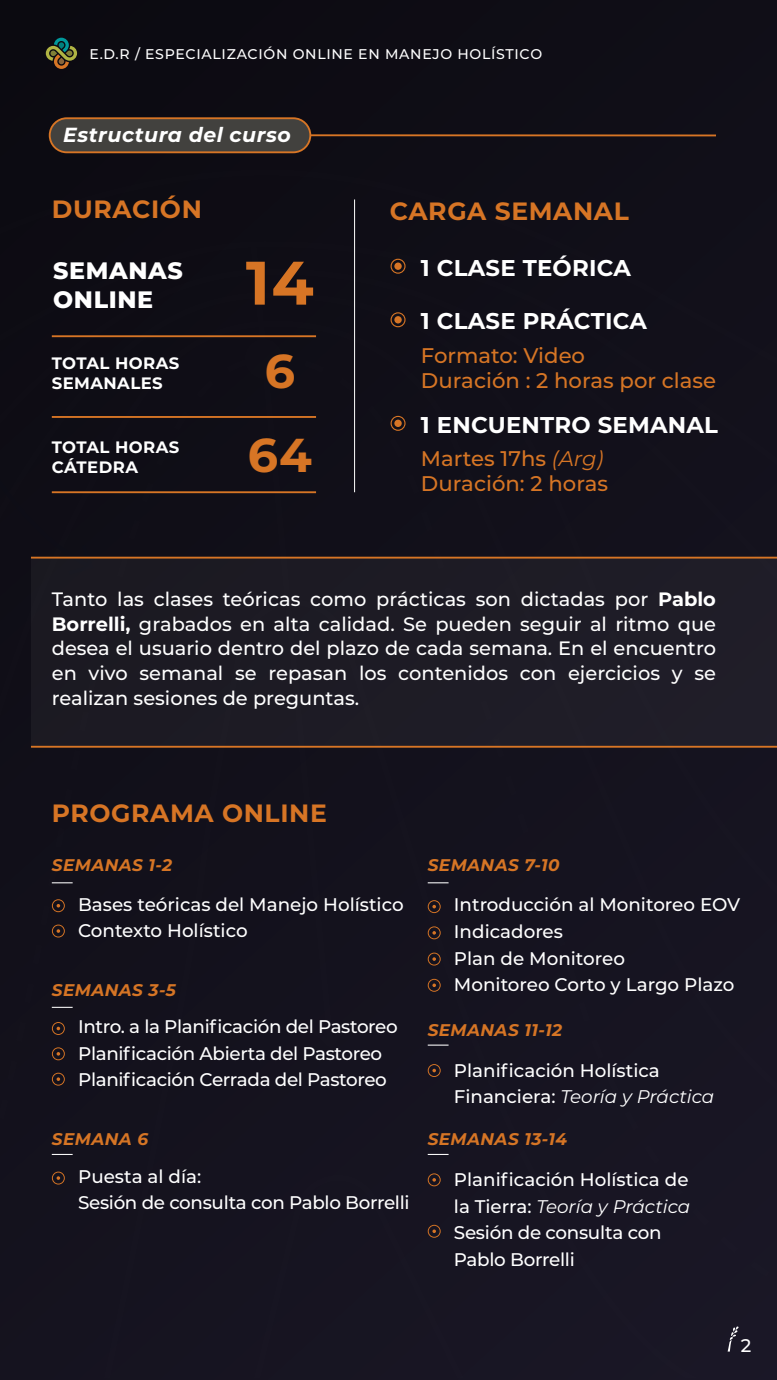
<style>
.page{position:relative;width:777px;height:1380px;background:#fff}
.page>*{position:absolute;margin:0;border:0;box-sizing:border-box;transform-origin:0 0}
.t1{font:700 61.31px "Montserrat";color:#d77525}
.t2{font:700 47.5px "Montserrat";color:#d77525}
.t3{font:700 25px "Montserrat";letter-spacing:.025em;color:#d77525}
.t4{font:800 23.75px/28.5px "Montserrat";letter-spacing:.025em;color:#fff}
.t5{font:700 22.81px "Montserrat";letter-spacing:.01em;color:#fff}
.t6{font:500 21.19px/25.4px "Montserrat";color:#d67525}
.t7{font:italic 700 20.38px "Montserrat";letter-spacing:.025em;color:#fff}
.t8{font:500 19.38px/25px "Montserrat";color:#fff;text-align:justify}
.t9{font:500 18.31px/26.8px "Montserrat";letter-spacing:-.01em;color:#fff}
.t10{font:italic 700 16.88px "Montserrat";letter-spacing:.025em;color:#d67525}
.t11{font:700 16.5px/19.8px "Montserrat";letter-spacing:.025em;color:#fff}
.t12{font:500 14.06px "Montserrat";letter-spacing:.05em;color:#fff}
.s1{font-weight:400;font-style:italic}
.s2{font-weight:700}
</style>
<div class="page">
<div style="left:0;top:0;width:776px;height:1380px;background:#0f0d16"></div>
<div style="left:55px;top:1198px;width:721px;height:179px;background:#171522"></div>
<div style="left:51px;top:902px;width:725px;height:296px;background:#151320"></div>
<svg style="left:51px;top:787px;width:725px;height:115px"></svg>
<svg style="left:246px;top:237px;width:91px;height:814px"></svg>
<svg style="left:306px;top:1020px;width:45px;height:30px"></svg>
<svg style="left:30px;top:430px;width:66px;height:145px"></svg>
<div style="left:248px;top:342px;width:31px;height:34px;background:#100e17;border-radius:50%"></div>
<div style="left:244px;top:339px;width:39px;height:40px;border:7px solid #fff;border-radius:50%"></div>
<div style="left:31px;top:558px;width:745px;height:189px;background:#1d1b25"></div>
<svg style="left:390px;top:259px;width:15px;height:15px"></svg>
<div style="left:394px;top:263px;width:7px;height:7px;background:#d77525;border-radius:50%"></div>
<svg style="left:390px;top:312px;width:15px;height:15px"></svg>
<div style="left:394px;top:316px;width:7px;height:7px;background:#d77525;border-radius:50%"></div>
<svg style="left:390px;top:416px;width:15px;height:15px"></svg>
<div style="left:394px;top:420px;width:7px;height:7px;background:#d77525;border-radius:50%"></div>
<hr style="left:52px;top:335px;width:264px;height:2px;background:#d77525">
<hr style="left:52px;top:416px;width:264px;height:2px;background:#d77525">
<hr style="left:52px;top:491px;width:264px;height:2px;background:#d77525">
<hr style="left:31px;top:746px;width:745px;height:2px;background:#d77525">
<hr style="left:31px;top:557px;width:745px;height:2px;background:#d77525">
<svg style="left:427px;top:900px;width:13px;height:13px"></svg>
<svg style="left:427px;top:926px;width:13px;height:13px"></svg>
<svg style="left:427px;top:953px;width:13px;height:13px"></svg>
<svg style="left:427px;top:979px;width:13px;height:13px"></svg>
<svg style="left:427px;top:1173px;width:13px;height:13px"></svg>
<svg style="left:427px;top:1225px;width:13px;height:13px"></svg>
<svg style="left:427px;top:882px;width:21px;height:1px"></svg>
<svg style="left:52px;top:899px;width:13px;height:13px"></svg>
<svg style="left:52px;top:925px;width:13px;height:13px"></svg>
<svg style="left:52px;top:1022px;width:13px;height:13px"></svg>
<svg style="left:52px;top:1047px;width:13px;height:13px"></svg>
<svg style="left:52px;top:1073px;width:13px;height:13px"></svg>
<svg style="left:52px;top:1172px;width:13px;height:13px"></svg>
<svg style="left:52px;top:882px;width:21px;height:1px"></svg>
<svg style="left:52px;top:1007px;width:21px;height:1px"></svg>
<svg style="left:52px;top:1154px;width:21px;height:1px"></svg>
<svg style="left:427px;top:1154px;width:21px;height:1px"></svg>
<svg style="left:427px;top:1064px;width:13px;height:13px"></svg>
<svg style="left:427px;top:1045px;width:21px;height:1px"></svg>
<svg style="left:46px;top:38px;width:31px;height:31px"></svg>
<svg style="left:727px;top:1326px;width:11px;height:26px"></svg>
<div style="left:50px;top:118px;width:260px;height:34px;background:#42413e;border-radius:17px"></div>
<div style="left:49px;top:117px;width:262px;height:36px;border:2px solid #d77525;border-radius:17px"></div>
<hr style="left:310px;top:134px;width:405px;height:2px;background:#d77525">
<hr style="left:354px;top:199px;width:1px;height:293px;background:#fff">
<p class="t12" style="left:89px;top:44px;width:454px">E.D.R / ESPECIALIZACIÓN ONLINE EN MANEJO HOLÍSTICO</p>
<p class="t7" style="left:63px;top:120px;width:229px">Estructura del curso</p>
<h3 class="t3" style="left:52px;top:191px;width:151px">DURACIÓN</h3>
<p class="t4" style="left:53px;top:255px;width:131px">SEMANAS<br>ONLINE</p>
<h1 class="t1" style="left:246px;top:239px;width:69px">14</h1>
<p class="t11" style="left:52px;top:352px;width:129px">TOTAL HORAS<br>SEMANALES</p>
<p class="t11" style="left:52px;top:437px;width:129px">TOTAL HORAS<br>CÁTEDRA</p>
<h2 class="t2" style="left:265px;top:337px;width:32px">6</h2>
<h2 class="t2" style="left:248px;top:421px;width:66px">64</h2>
<h3 class="t3" style="left:390px;top:193px;width:240px">CARGA SEMANAL</h3>
<p class="t5" style="left:421px;top:251px;width:211px">1 CLASE TEÓRICA</p>
<p class="t5" style="left:421px;top:305px;width:227px">1 CLASE PRÁCTICA</p>
<p class="t6" style="left:421px;top:342px;width:296px">Formato: Video<br>Duración : 2 horas por clase</p>
<p class="t5" style="left:421px;top:408px;width:298px">1 ENCUENTRO SEMANAL</p>
<p class="t6" style="left:421px;top:445px;width:189px">Martes 17hs <span class="s1">(Arg)<br></span>Duración: 2 horas</p>
<p class="t8" style="left:52px;top:585px;width:665px">Tanto las clases teóricas como prácticas son dictadas por <span class="s2">Pablo Borrelli,</span> grabados en alta calidad. Se pueden seguir al ritmo que desea el usuario dentro del plazo de cada semana. En el encuentro en vivo semanal se repasan los contenidos con ejercicios y se realizan sesiones de preguntas.</p>
<h3 class="t3" style="left:52px;top:795px;width:276px">PROGRAMA ONLINE</h3>
<p class="t10" style="left:52px;top:853px;width:122px">SEMANAS 1-2</p>
<p class="t9" style="left:78px;top:890px;width:327px">Bases teóricas del Manejo Holístico<br>Contexto Holístico</p>
<p class="t10" style="left:52px;top:978px;width:126px">SEMANAS 3-5</p>
<p class="t9" style="left:78px;top:1012px;width:321px">Intro. a la Planificación del Pastoreo<br>Planificación Abierta del Pastoreo<br>Planificación Cerrada del Pastoreo</p>
<p class="t10" style="left:52px;top:1127px;width:98px">SEMANA 6</p>
<p class="t9" style="left:78px;top:1162px;width:333px">Puesta al día:<br>Sesión de consulta con Pablo Borrelli</p>
<p class="t10" style="left:427px;top:853px;width:133px">SEMANAS 7-10</p>
<p class="t9" style="left:454px;top:891px;width:288px">Introducción al Monitoreo EOV<br>Indicadores<br>Plan de Monitoreo<br>Monitoreo Corto y Largo Plazo</p>
<p class="t10" style="left:427px;top:1018px;width:136px">SEMANAS 11-12</p>
<p class="t9" style="left:454px;top:1056px;width:262px">Planificación Holística<br>Financiera: <span class="s1">Teoría y Práctica</span></p>
<p class="t10" style="left:427px;top:1127px;width:141px">SEMANAS 13-14</p>
<p class="t9" style="left:454px;top:1165px;width:238px">Planificación Holística de la Tierra: <span class="s1">Teoría y Práctica</span></p>
<p class="t9" style="left:454px;top:1219px;width:209px">Sesión de consulta con<br>Pablo Borrelli</p>
<p class="t9" style="left:740px;top:1331px;width:12px">2</p>
</div>
